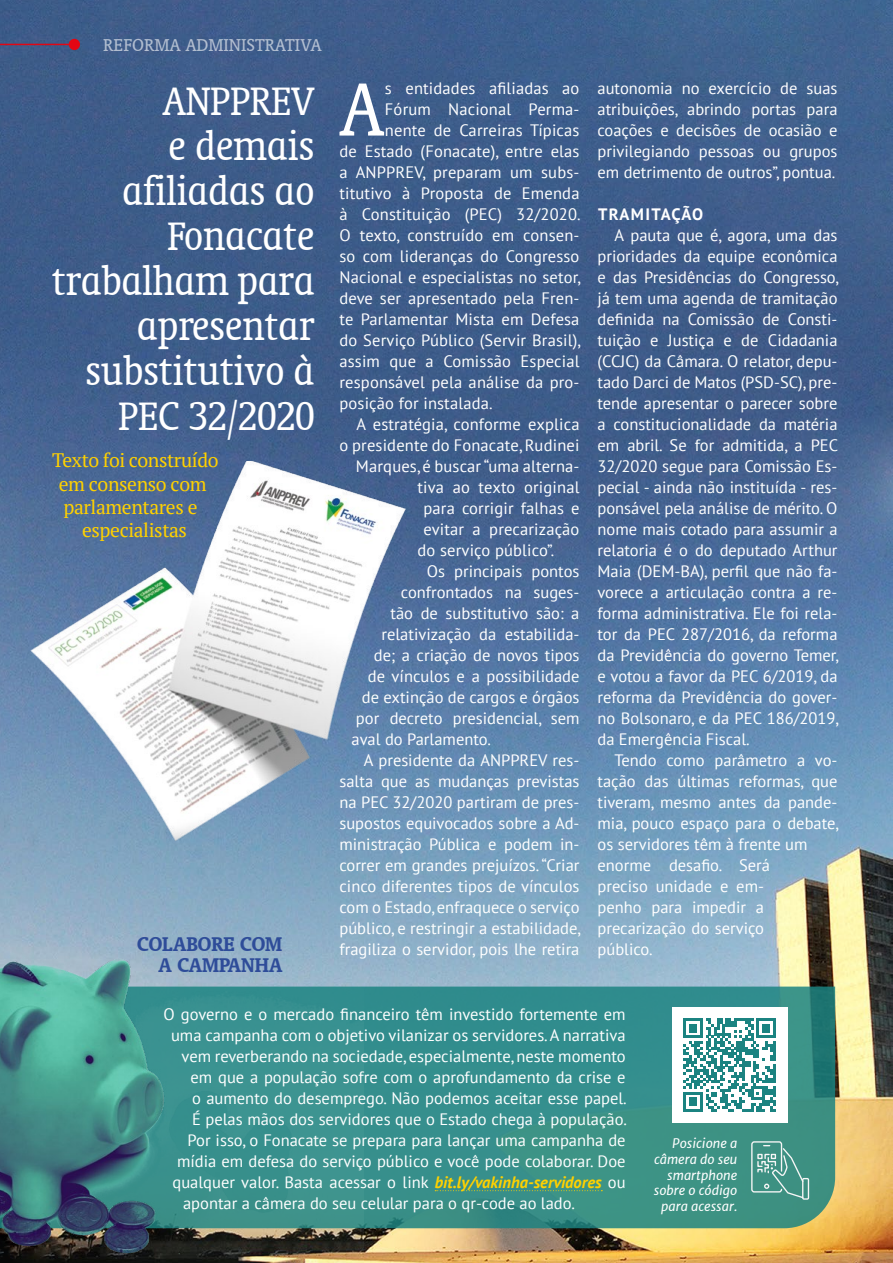
<style>
.page{position:relative;width:893px;height:1263px;background:#fff}
.page>*{position:absolute;margin:0;border:0;box-sizing:border-box;transform-origin:0 0}
.Capitular{font:condensed 85.8px "Oranda BT";color:#fff}
.Titulo{font:condensed 45px/45px "Oranda BT";color:#fff;text-align:right}
.box-titi{font:700 22.5px/21px "Oranda BT";color:#2e4c99;text-align:right}
.Sutia{font:19.5px/23.4px "PT Serif";letter-spacing:-.02em;color:#ffd100;text-align:center}
.t1{font:19.5px "Oranda BT";color:#fff}
.Paragrafo{font:16.5px/21px "PT Sans";color:#fff;text-align:justify}
.Texto{font:16.5px "PT Sans";color:#fff}
.Capitular-2{font:16.5px "PT Sans";letter-spacing:.01em;color:#fff}
.intertitulo{font:700 16.5px "PT Sans";letter-spacing:.05em;color:#fff}
.qr-code_txt{font:italic 13.05px/15.6px "Merriweather Sans";color:#fff;text-align:right}
.s1{font-weight:700;font-style:italic;color:#ffd100}
</style>
<div class="page">
<img style="left:0;top:0;width:893px;height:1263px">
<svg style="left:363px;top:986px;width:472px;height:242px;fill:#368f8c"></svg>
<img style="left:0;top:937px;width:363px;height:326px">
<hr style="left:0;top:44px;width:74px;height:1px;background:#e30613">
<div style="left:69px;top:39px;width:11px;height:11px;background:#e30613;border-radius:50%"></div>
<svg style="left:435px;top:1190px;width:167px;height:1px"></svg>
<div style="left:751px;top:1141px;width:31px;height:51px;border:1px solid #f6f6f6;border-radius:2px"></div>
<div style="left:802px;top:1178px;width:7px;height:22px;border:1px solid #f6f6f6"></div>
<svg style="left:757px;top:1145px;width:48px;height:54px"></svg>
<img style="left:2px;top:461px;width:425px;height:399px">
<div style="left:672px;top:1007px;width:115px;height:116px;background:#fff"></div>
<svg style="left:683px;top:834px;width:210px;height:277px"></svg>
<p class="t1" style="left:103px;top:34px;width:220px">REFORMA ADMINISTRATIVA</p>
<p class="Titulo" style="left:52px;top:78px;width:264px">ANPPREV<br>e demais afiliadas ao<br>Fonacate trabalham para apresentar substitutivo à<br>PEC 32/2020</p>
<p class="Sutia" style="left:52px;top:448px;width:168px">Texto foi construído em consenso com parlamentares e especialistas</p>
<p class="box-titi" style="left:137px;top:933px;width:147px">COLABORE COM<br>A CAMPANHA</p>
<p class="Capitular" style="left:339px;top:60px;width:46px">A</p>
<p class="Capitular-2" style="left:385px;top:77px;width:196px">s entidades afiliadas ao</p>
<p class="Capitular-2" style="left:385px;top:98px;width:196px">Fórum Nacional Perma-</p>
<p class="Capitular-2" style="left:385px;top:119px;width:196px">nente de Carreiras Típicas</p>
<p class="Capitular-2" style="left:339px;top:140px;width:241px">de Estado (Fonacate), entre elas</p>
<p class="Capitular-2" style="left:339px;top:161px;width:242px">a ANPPREV, preparam um subs-</p>
<p class="Capitular-2" style="left:339px;top:182px;width:242px">titutivo à Proposta de Emenda</p>
<p class="Capitular-2" style="left:339px;top:203px;width:243px">à Constituição (PEC) 32/2020.</p>
<p class="Capitular-2" style="left:339px;top:224px;width:242px">O texto, construído em consen-</p>
<p class="Capitular-2" style="left:339px;top:245px;width:241px">so com lideranças do Congresso</p>
<p class="Capitular-2" style="left:339px;top:266px;width:243px">Nacional e especialistas no setor,</p>
<p class="Capitular-2" style="left:339px;top:287px;width:242px">deve ser apresentado pela Fren-</p>
<p class="Capitular-2" style="left:339px;top:308px;width:242px">te Parlamentar Mista em Defesa</p>
<p class="Capitular-2" style="left:339px;top:329px;width:243px">do Serviço Público (Servir Brasil),</p>
<p class="Capitular-2" style="left:339px;top:350px;width:242px">assim que a Comissão Especial</p>
<p class="Capitular-2" style="left:339px;top:371px;width:242px">responsável pela análise da pro-</p>
<p class="Capitular-2" style="left:339px;top:392px;width:155px">posição for instalada.</p>
<p class="Paragrafo" style="left:356px;top:413px;width:225px">A estratégia, conforme explica</p>
<p class="Paragrafo" style="left:339px;top:434px;width:242px">o presidente do Fonacate, Rudinei</p>
<p class="Paragrafo" style="left:356px;top:455px;width:225px">Marques, é buscar “uma alterna-</p>
<p class="Paragrafo" style="left:417px;top:476px;width:163px">tiva ao texto original</p>
<p class="Paragrafo" style="left:423px;top:497px;width:158px">para corrigir falhas e</p>
<p class="Paragrafo" style="left:423px;top:518px;width:157px">evitar a precarização</p>
<p class="Paragrafo" style="left:417px;top:539px;width:139px">do serviço público”.</p>
<p class="Paragrafo" style="left:427px;top:560px;width:154px">Os principais pontos</p>
<p class="Paragrafo" style="left:401px;top:581px;width:180px">confrontados na suges-</p>
<p class="Paragrafo" style="left:390px;top:602px;width:190px">tão de substitutivo são: a</p>
<p class="Paragrafo" style="left:381px;top:623px;width:200px">relativização da estabilida-</p>
<p class="Paragrafo" style="left:374px;top:644px;width:207px">de; a criação de novos tipos</p>
<p class="Paragrafo" style="left:368px;top:665px;width:213px">de vínculos e a possibilidade</p>
<p class="Paragrafo" style="left:362px;top:686px;width:219px">de extinção de cargos e órgãos</p>
<p class="Paragrafo" style="left:356px;top:707px;width:225px">por decreto presidencial, sem</p>
<p class="Paragrafo" style="left:351px;top:728px;width:141px">aval do Parlamento.</p>
<p class="Paragrafo" style="left:339px;top:749px;width:243px;text-indent:25px">A presidente da ANPPREV res&shy;salta que as mudanças previstas na PEC 32/2020 partiram de pres&shy;supostos equivocados sobre a Ad&shy;ministração Pública e podem in&shy;correr em grandes prejuízos. “Criar cinco diferentes tipos de vínculos com o Estado, enfraquece o serviço público, e restringir a estabilidade, fragiliza o servidor, pois lhe retira</p>
<p class="Paragrafo" style="left:597px;top:77px;width:242px">autonomia no exercício de suas atribuições, abrindo portas para coações e decisões de ocasião e privilegiando pessoas ou grupos em detrimento de outros”, pontua.</p>
<p class="intertitulo" style="left:598px;top:203px;width:107px">TRAMITAÇÃO</p>
<p class="Paragrafo" style="left:597px;top:224px;width:243px;text-indent:17px">A pauta que é, agora, uma das prioridades da equipe econômica e das Presidências do Congresso, já tem uma agenda de tramitação definida na Comissão de Consti&shy;tuição e Justiça e de Cidadania (CCJC) da Câmara. O relator, depu&shy;tado Darci de Matos (PSD-SC), pre&shy;tende apresentar o parecer sobre a constitucionalidade da matéria em abril. Se for admitida, a PEC 32/2020 segue para Comissão Es&shy;pecial - ainda não instituída - res&shy;ponsável pela análise de mérito. O nome mais cotado para assumir a relatoria é o do deputado Arthur Maia (DEM-BA), perfil que não fa&shy;vorece a articulação contra a re&shy;forma administrativa. Ele foi rela&shy;tor da PEC 287/2016, da reforma da Previdência do governo Temer, e votou a favor da PEC 6/2019, da reforma da Previdência do gover&shy;no Bolsonaro, e da PEC 186/2019, da Emergência Fiscal.</p>
<p class="Paragrafo" style="left:597px;top:749px;width:243px;text-align:left;text-indent:17px">Tendo como parâmetro a vo&shy;tação das últimas reformas, que tiveram, mesmo antes da pande&shy;mia, pouco espaço para o debate, os servidores têm à frente um enorme desafio. Será<br>preciso unidade e em-<br>penho para impedir a precarização do serviço<br>público.</p>
<p class="Texto" style="left:164px;top:1003px;width:464px">O governo e o mercado financeiro têm investido fortemente em</p>
<p class="Texto" style="left:171px;top:1024px;width:456px">uma campanha com o objetivo vilanizar os servidores. A narrativa</p>
<p class="Texto" style="left:182px;top:1045px;width:446px">vem reverberando na sociedade, especialmente, neste momento</p>
<p class="Texto" style="left:191px;top:1066px;width:436px">em que a população sofre com o aprofundamento da crise e</p>
<p class="Texto" style="left:192px;top:1087px;width:436px">o aumento do desemprego. Não podemos aceitar esse papel.</p>
<p class="Texto" style="left:192px;top:1108px;width:436px">É pelas mãos dos servidores que o Estado chega à população.</p>
<p class="Texto" style="left:188px;top:1129px;width:440px">Por isso, o Fonacate se prepara para lançar uma campanha de</p>
<p class="Texto" style="left:177px;top:1150px;width:450px">mídia em defesa do serviço público e você pode colaborar. Doe</p>
<p class="Texto" style="left:173px;top:1171px;width:455px">qualquer valor. Basta acessar o link <span class="s1">bit.ly/vakinha-servidores</span> ou</p>
<p class="Texto" style="left:183px;top:1192px;width:393px">apontar a câmera do seu celular para o qr-code ao lado.</p>
<p class="qr-code_txt" style="left:654px;top:1136px;width:85px">Posicione a câmera do seu smartphone sobre o código para acessar.</p>
</div>
